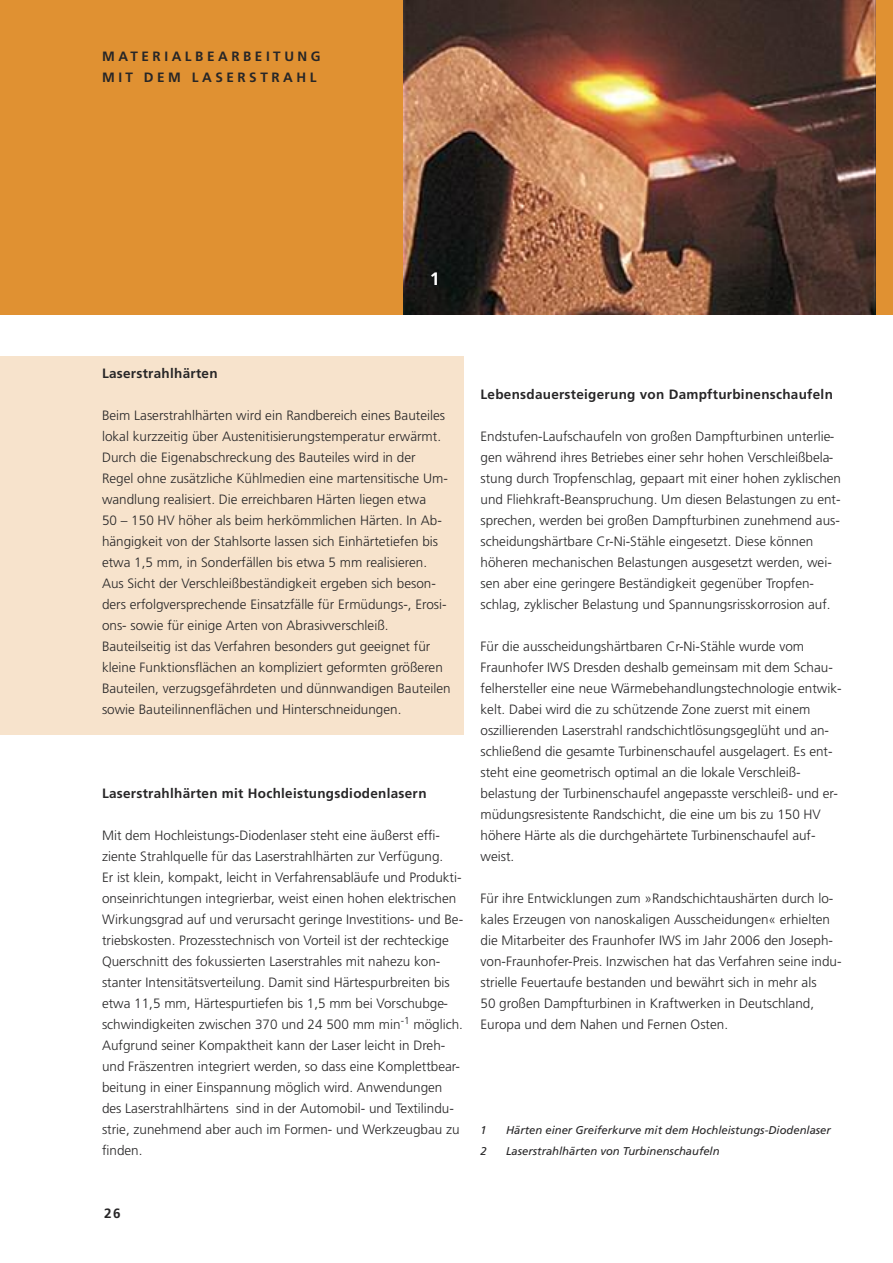
<style>
.page{position:relative;width:893px;height:1263px;background:#fff}
.page>*{position:absolute;margin:0;border:0;box-sizing:border-box;transform-origin:0 0}
.t1{font:700 18px "Frutiger LT Com";color:#fff}
.t2{font:300 13.5px/21px "Frutiger LT Com";color:#272627}
.t3{font:700 13.5px "Frutiger LT Com";letter-spacing:.02em;color:#272627}
.t4{font:700 13.5px/21px "Frutiger LT Com";letter-spacing:.26em;color:#272627}
.t5{font:italic 11.25px "Frutiger LT Com";color:#272627}
</style>
<div class="page">
<div style="left:0;top:357px;width:463px;height:378px;background:#f7e3cc"></div>
<div style="left:0;top:0;width:893px;height:315px;background:#e09132"></div>
<img style="left:404px;top:0;width:472px;height:315px">
<p class="t4" style="left:102px;top:46px;width:220px">MATERIALBEARBEITUNG<br>MIT DEM LASERSTRAHL</p>
<h1 class="t1" style="left:430px;top:268px;width:12px">1</h1>
<p class="t3" style="left:102px;top:365px;width:117px">Laserstrahlhärten</p>
<p class="t2" style="left:102px;top:405px;width:350px">Beim Laserstrahlhärten wird ein Randbereich eines Bauteiles lokal kurzzeitig über Austenitisierungstemperatur erwärmt.<br>Durch die Eigenabschreckung des Bauteiles wird in der<br>Regel ohne zusätzliche Kühlmedien eine martensitische Um&shy;wandlung realisiert. Die erreichbaren Härten liegen etwa<br>50 – 150 HV höher als beim herkömmlichen Härten. In Ab&shy;hängigkeit von der Stahlsorte lassen sich Einhärtetiefen bis etwa 1,5 mm, in Sonderfällen bis etwa 5 mm realisieren.<br>Aus Sicht der Verschleißbeständigkeit ergeben sich beson&shy;ders erfolgversprechende Einsatzfälle für Ermüdungs-, Erosi&shy;ons- sowie für einige Arten von Abrasivverschleiß.<br>Bauteilseitig ist das Verfahren besonders gut geeignet für kleine Funktionsflächen an kompliziert geformten größeren Bauteilen, verzugsgefährdeten und dünnwandigen Bauteilen sowie Bauteilinnenflächen und Hinterschneidungen.</p>
<p class="t3" style="left:102px;top:785px;width:326px">Laserstrahlhärten mit Hochleistungsdiodenlasern</p>
<p class="t2" style="left:102px;top:825px;width:363px">Mit dem Hochleistungs-Diodenlaser steht eine äußerst effi&shy;ziente Strahlquelle für das Laserstrahlhärten zur Verfügung.<br>Er ist klein, kompakt, leicht in Verfahrensabläufe und Produkti&shy;onseinrichtungen integrierbar, weist einen hohen elektrischen Wirkungsgrad auf und verursacht geringe Investitions- und Be&shy;triebskosten. Prozesstechnisch von Vorteil ist der rechteckige Querschnitt des fokussierten Laserstrahles mit nahezu kon&shy;stanter Intensitätsverteilung. Damit sind Härtespurbreiten bis etwa 11,5 mm, Härtespurtiefen bis 1,5 mm bei Vorschubge&shy;schwindigkeiten zwischen 370 und 24 500 mm min<sup>-1</sup> möglich.<br>Aufgrund seiner Kompaktheit kann der Laser leicht in Dreh&shy;und Fräszentren integriert werden, so dass eine Komplettbear&shy;beitung in einer Einspannung möglich wird. Anwendungen des Laserstrahlhärtens sind in der Automobil- und Textilindu&shy;strie, zunehmend aber auch im Formen- und Werkzeugbau zu finden.</p>
<p class="t3" style="left:480px;top:386px;width:354px">Lebensdauersteigerung von Dampfturbinenschaufeln</p>
<p class="t2" style="left:480px;top:426px;width:362px">Endstufen-Laufschaufeln von großen Dampfturbinen unterlie&shy;gen während ihres Betriebes einer sehr hohen Verschleißbela&shy;stung durch Tropfenschlag, gepaart mit einer hohen zyklischen und Fliehkraft-Beanspruchung. Um diesen Belastungen zu ent&shy;sprechen, werden bei großen Dampfturbinen zunehmend aus&shy;scheidungshärtbare Cr-Ni-Stähle eingesetzt. Diese können höheren mechanischen Belastungen ausgesetzt werden, wei&shy;sen aber eine geringere Beständigkeit gegenüber Tropfen&shy;schlag, zyklischer Belastung und Spannungsrisskorrosion auf.</p>
<p class="t2" style="left:480px;top:636px;width:363px">Für die ausscheidungshärtbaren Cr-Ni-Stähle wurde vom Fraunhofer IWS Dresden deshalb gemeinsam mit dem Schau&shy;felhersteller eine neue Wärmebehandlungstechnologie entwik&shy;kelt. Dabei wird die zu schützende Zone zuerst mit einem oszillierenden Laserstrahl randschichtlösungsgeglüht und an&shy;schließend die gesamte Turbinenschaufel ausgelagert. Es ent&shy;steht eine geometrisch optimal an die lokale Verschleiß&shy;belastung der Turbinenschaufel angepasste verschleiß- und er&shy;müdungsresistente Randschicht, die eine um bis zu 150 HV höhere Härte als die durchgehärtete Turbinenschaufel auf&shy;weist.</p>
<p class="t2" style="left:480px;top:888px;width:363px">Für ihre Entwicklungen zum »Randschichtaushärten durch lo&shy;kales Erzeugen von nanoskaligen Ausscheidungen« erhielten die Mitarbeiter des Fraunhofer IWS im Jahr 2006 den Joseph&shy;von-Fraunhofer-Preis. Inzwischen hat das Verfahren seine indu&shy;strielle Feuertaufe bestanden und bewährt sich in mehr als<br>50 großen Dampfturbinen in Kraftwerken in Deutschland, Europa und dem Nahen und Fernen Osten.</p>
<p class="t5" style="left:480px;top:1123px;width:8px">1</p>
<p class="t5" style="left:506px;top:1123px;width:326px">Härten einer Greiferkurve mit dem Hochleistungs-Diodenlaser</p>
<p class="t5" style="left:480px;top:1144px;width:8px">2</p>
<p class="t5" style="left:506px;top:1144px;width:215px">Laserstrahlhärten von Turbinenschaufeln</p>
<p class="t3" style="left:104px;top:1205px;width:18px">26</p>
</div>
